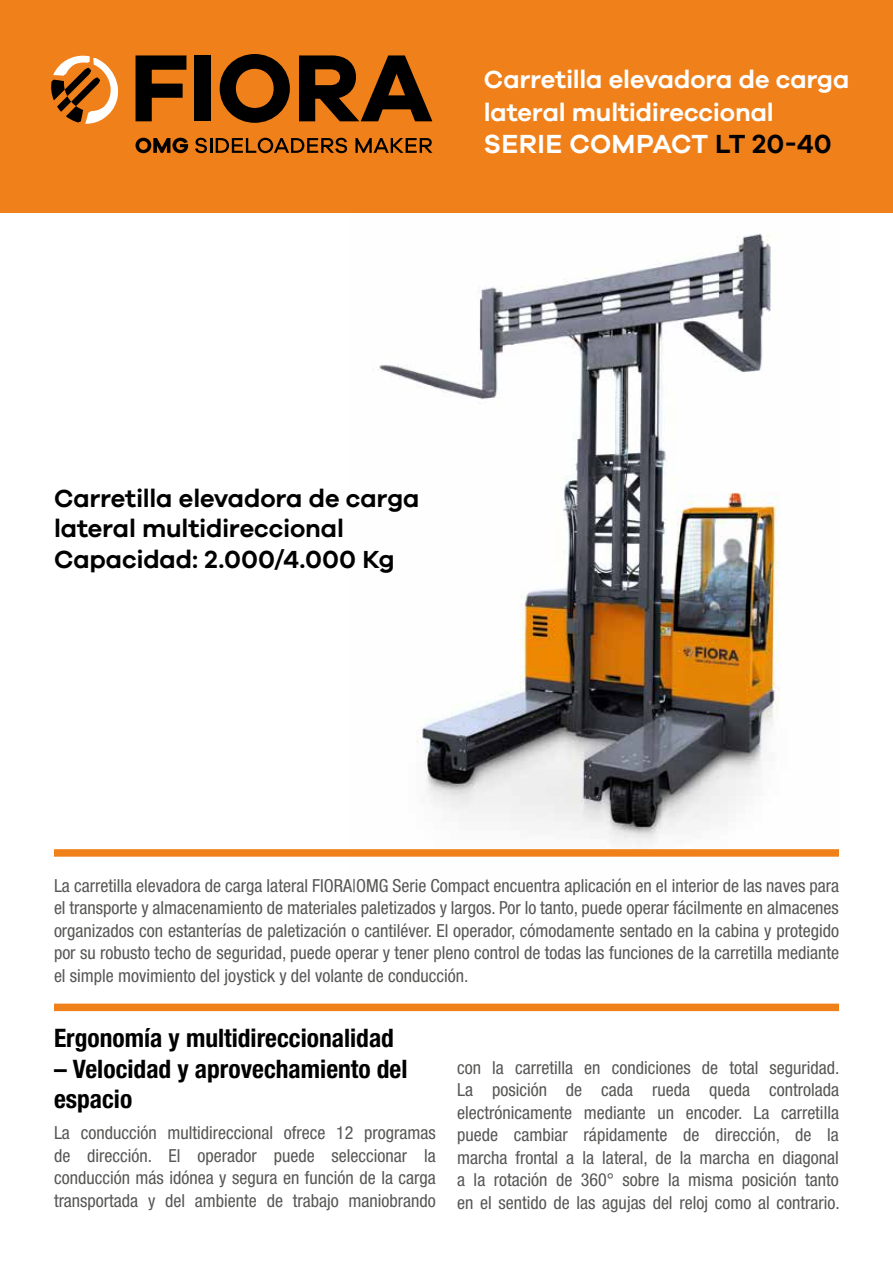
<style>
.page{position:relative;width:893px;height:1263px;background:#fff}
.page>*{position:absolute;margin:0;border:0;box-sizing:border-box;transform-origin:0 0}
.t1{font:600 27px "Galano Grotesque";letter-spacing:.005em;color:#fff}
.t2{font:600 25.5px/30.6px "Galano Grotesque";letter-spacing:-.005em;color:#000}
.t3{font:700 condensed 25.5px/30.6px "Helvetica Neue LT Std";color:#000}
.t4{font:600 25.5px/32.4px "Galano Grotesque";letter-spacing:-.005em;color:#fff}
.t5{font:condensed 18px/22.5px "Helvetica Neue LT Std";color:#575756;text-align:justify}
.s1{color:#000}
</style>
<div class="page">
<img style="left:373px;top:233px;width:407px;height:613px">
<div style="left:0;top:0;width:893px;height:213px;background:#f0801a"></div>
<svg style="left:136px;top:55px;width:50px;height:66px"></svg>
<div style="left:194px;top:55px;width:17px;height:66px;background:#000"></div>
<svg style="left:220px;top:54px;width:70px;height:69px"></svg>
<svg style="left:299px;top:55px;width:133px;height:66px"></svg>
<svg style="left:51px;top:55px;width:67px;height:69px"></svg>
<svg style="left:136px;top:138px;width:52px;height:15px"></svg>
<svg style="left:195px;top:138px;width:152px;height:15px"></svg>
<svg style="left:355px;top:138px;width:77px;height:15px"></svg>
<div style="left:54px;top:849px;width:785px;height:8px;background:#f0801a"></div>
<div style="left:54px;top:1003px;width:785px;height:8px;background:#f0801a"></div>
<h2 class="t4" style="left:484px;top:63px;width:367px">Carretilla elevadora de carga lateral multidireccional</h2>
<h1 class="t1" style="left:484px;top:128px;width:349px">SERIE COMPACT <span class="s1">LT 20-40</span></h1>
<h2 class="t2" style="left:54px;top:482px;width:367px">Carretilla elevadora de carga lateral multidireccional<br>Capacidad: 2.000/4.000 Kg</h2>
<p class="t5" style="left:54px;top:874px;width:786px">La carretilla elevadora de carga lateral FIORA|OMG Serie Compact encuentra aplicación en el interior de las naves para el transporte y almacenamiento de materiales paletizados y largos. Por lo tanto, puede operar fácilmente en almacenes organizados con estanterías de paletización o cantiléver. El operador, cómodamente sentado en la cabina y protegido por su robusto techo de seguridad, puede operar y tener pleno control de todas las funciones de la carretilla mediante el simple movimiento del joystick y del volante de conducción.</p>
<h2 class="t3" style="left:54px;top:1022px;width:342px">Ergonomía y multidireccionalidad</h2>
<h2 class="t3" style="left:54px;top:1053px;width:355px">– Velocidad y aprovechamiento del espacio</h2>
<p class="t5" style="left:54px;top:1121px;width:383px">La conducción multidireccional ofrece 12 programas de dirección. El operador puede seleccionar la conducción más idónea y segura en función de la carga transportada y del ambiente de trabajo maniobrando</p>
<p class="t5" style="left:457px;top:1056px;width:384px">con la carretilla en condiciones de total seguridad.<br>La posición de cada rueda queda controlada electrónicamente mediante un encoder. La carretilla puede cambiar rápidamente de dirección, de la marcha frontal a la lateral, de la marcha en diagonal a la rotación de 360° sobre la misma posición tanto en el sentido de las agujas del reloj como al contrario.</p>
</div>
